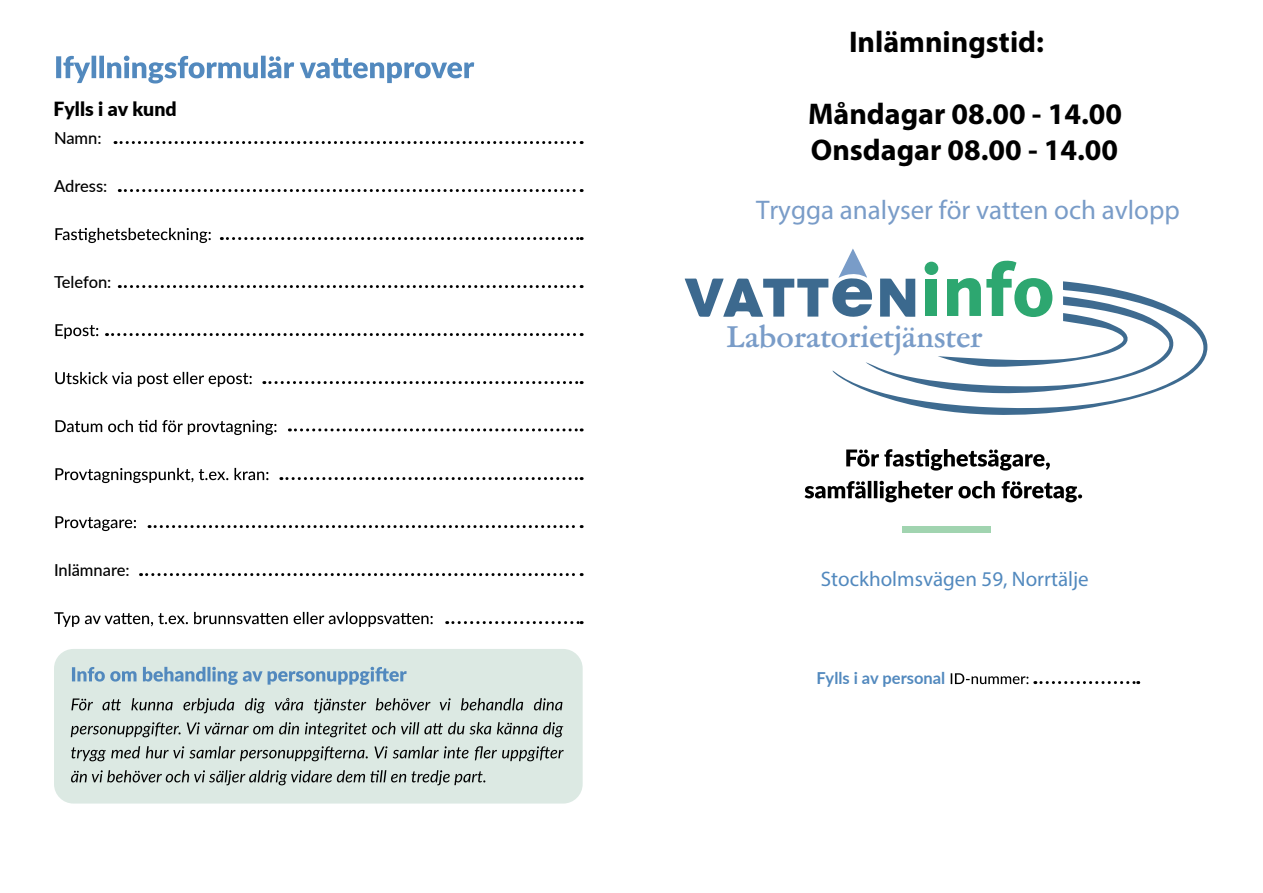
<style>
.page{position:relative;width:1263px;height:893px;background:#fff}
.page>*{position:absolute;margin:0;border:0;box-sizing:border-box;transform-origin:0 0}
.t1{font:700 30.3px "Garamond ATF Subhead";color:#799cc8}
.t2{font:700 30px/36px "Myriad Pro";color:#000}
.t3{font:27px "Myriad Pro";color:#799cc8}
.t4{font:21px "Myriad Pro";color:#5289be}
.t5{font:900 19.5px "Lato";color:#000}
.t6{font:500 16.5px "Lato";color:#000}
.t7{font:700 16.5px "Lato";color:#5289be}
</style>
<div class="page">
<div style="left:56px;top:650px;width:525px;height:152px;background:#dce9e3;border-radius:18px"></div>
<div style="left:54px;top:649px;width:529px;height:155px;border:3px solid #b9d4c8;border-radius:18px"></div>
<svg style="left:56px;top:56px;width:418px;height:28px"></svg>
<svg style="left:115px;top:141px;width:467px;height:3px"></svg>
<svg style="left:119px;top:189px;width:463px;height:3px"></svg>
<svg style="left:221px;top:237px;width:361px;height:3px"></svg>
<svg style="left:119px;top:285px;width:463px;height:3px"></svg>
<svg style="left:107px;top:333px;width:475px;height:3px"></svg>
<svg style="left:264px;top:381px;width:318px;height:3px"></svg>
<svg style="left:289px;top:428px;width:293px;height:3px"></svg>
<svg style="left:281px;top:477px;width:301px;height:3px"></svg>
<svg style="left:149px;top:525px;width:433px;height:3px"></svg>
<svg style="left:141px;top:573px;width:441px;height:3px"></svg>
<svg style="left:447px;top:621px;width:135px;height:3px"></svg>
<svg style="left:55px;top:228px;width:156px;height:15px"></svg>
<svg style="left:55px;top:324px;width:43px;height:15px"></svg>
<svg style="left:55px;top:372px;width:197px;height:15px"></svg>
<svg style="left:55px;top:420px;width:221px;height:15px"></svg>
<svg style="left:55px;top:468px;width:213px;height:15px"></svg>
<svg style="left:55px;top:516px;width:81px;height:15px"></svg>
<svg style="left:54px;top:612px;width:379px;height:15px"></svg>
<svg style="left:71px;top:698px;width:491px;height:15px"></svg>
<svg style="left:71px;top:722px;width:492px;height:15px"></svg>
<svg style="left:71px;top:746px;width:493px;height:15px"></svg>
<svg style="left:71px;top:770px;width:414px;height:15px"></svg>
<svg style="left:72px;top:667px;width:335px;height:18px"></svg>
<svg style="left:1035px;top:681px;width:104px;height:3px"></svg>
<svg style="left:951px;top:673px;width:77px;height:11px"></svg>
<div style="left:902px;top:526px;width:88px;height:7px;background:#a1d4b0"></div>
<svg style="left:846px;top:449px;width:204px;height:22px"></svg>
<svg style="left:804px;top:481px;width:278px;height:21px"></svg>
<svg style="left:872px;top:309px;width:335px;height:106px"></svg>
<svg style="left:685px;top:249px;width:490px;height:144px"></svg>
<p class="t5" style="left:54px;top:94px;width:125px">Fylls i av kund</p>
<p class="t6" style="left:54px;top:126px;width:49px">Namn:</p>
<p class="t6" style="left:54px;top:174px;width:55px">Adress:</p>
<p class="t6" style="left:54px;top:270px;width:59px">Telefon:</p>
<p class="t6" style="left:54px;top:558px;width:77px">Inlämnare:</p>
<p class="t2" style="left:849px;top:22px;width:196px">Inlämningstid:</p>
<p class="t2" style="left:808px;top:94px;width:315px">Måndagar 08.00 - 14.00<br>Onsdagar 08.00 - 14.00</p>
<p class="t3" style="left:756px;top:194px;width:425px">Trygga analyser för vatten och avlopp</p>
<p class="t1" style="left:726px;top:315px;width:258px">Laboratorietjänster</p>
<p class="t4" style="left:821px;top:566px;width:269px">Stockholmsvägen 59, Norrtälje</p>
<p class="t7" style="left:816px;top:666px;width:130px">Fylls i av personal</p>
</div>
